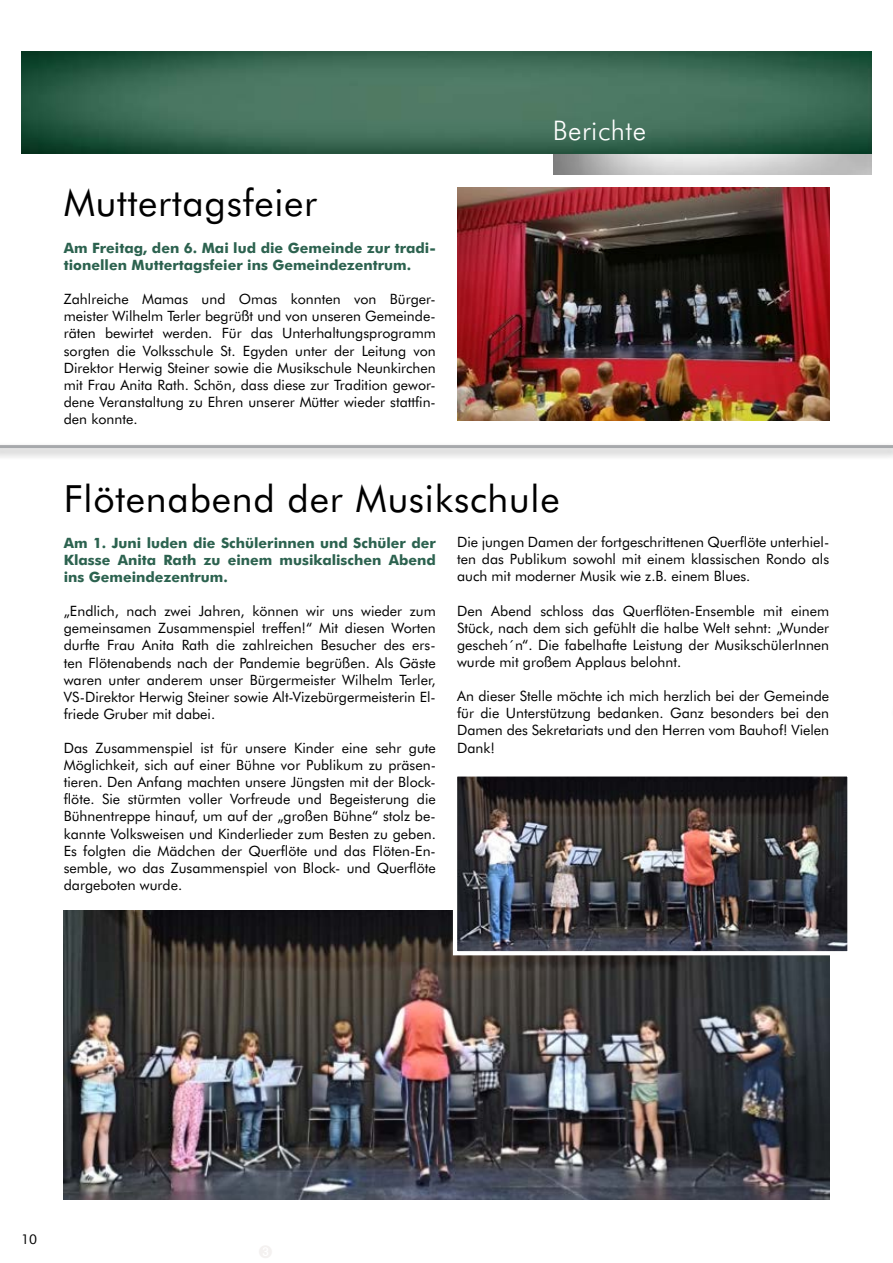
<style>
.page{position:relative;width:893px;height:1263px;background:#fff}
.page>*{position:absolute;margin:0;border:0;box-sizing:border-box;transform-origin:0 0}
.t1{font:37.5px "Futura BT";letter-spacing:.02em;color:#000}
.t2{font:300 27px "Futura BT";letter-spacing:.02em;color:#fff}
.t3{font:14.25px/17.1px "Futura BT";color:#000;text-align:justify}
.t4{font:700 14.25px/17.1px "Futura BT";color:#2c624f}
.t5{font:13.5px "Futura BT";color:#000}
</style>
<div class="page">
<img style="left:553px;top:153px;width:319px;height:21px">
<img style="left:21px;top:51px;width:851px;height:102px">
<div style="left:0;top:441px;width:893px;height:20px;background:#000;opacity:.4"></div>
<hr style="left:0;top:445px;width:893px;height:3px;background:#a7a9ac">
<img style="left:457px;top:187px;width:372px;height:234px">
<img style="left:64px;top:910px;width:765px;height:289px">
<img style="left:458px;top:777px;width:389px;height:173px">
<div style="left:453px;top:772px;width:399px;height:183px;border:4px solid #fff"></div>
<h1 class="t1" style="left:64px;top:180px;width:255px">Muttertagsfeier</h1>
<p class="t4" style="left:64px;top:239px;width:374px">Am Freitag, den 6. Mai lud die Gemeinde zur tradi&shy;tionellen Muttertagsfeier ins Gemeindezentrum.</p>
<p class="t3" style="left:64px;top:291px;width:374px">Zahlreiche Mamas und Omas konnten von Bürger&shy;meister Wilhelm Terler begrüßt und von unseren Gemeinde&shy;räten bewirtet werden. Für das Unterhaltungsprogramm sorgten die Volksschule St. Egyden unter der Leitung von Direktor Herwig Steiner sowie die Musikschule Neunkirchen mit Frau Anita Rath. Schön, dass diese zur Tradition gewor&shy;dene Veranstaltung zu Ehren unserer Mütter wieder stattfin&shy;den konnte.</p>
<h2 class="t2" style="left:553px;top:114px;width:95px">Berichte</h2>
<h1 class="t1" style="left:64px;top:476px;width:497px">Flötenabend der Musikschule</h1>
<p class="t4" style="left:64px;top:534px;width:374px;text-align:justify">Am 1. Juni luden die Schülerinnen und Schüler der Klasse Anita Rath zu einem musikalischen Abend ins Gemeindezentrum.</p>
<p class="t3" style="left:64px;top:602px;width:374px">„Endlich, nach zwei Jahren, können wir uns wieder zum gemeinsamen Zusammenspiel treffen!“ Mit diesen Worten durfte Frau Anita Rath die zahlreichen Besucher des ers&shy;ten Flötenabends nach der Pandemie begrüßen. Als Gäste waren unter anderem unser Bürgermeister Wilhelm Terler, VS-Direktor Herwig Steiner sowie Alt-Vizebürgermeisterin El&shy;friede Gruber mit dabei.</p>
<p class="t3" style="left:64px;top:739px;width:374px">Das Zusammenspiel ist für unsere Kinder eine sehr gute Möglichkeit, sich auf einer Bühne vor Publikum zu präsen&shy;tieren. Den Anfang machten unsere Jüngsten mit der Block&shy;flöte. Sie stürmten voller Vorfreude und Begeisterung die Bühnentreppe hinauf, um auf der „großen Bühne“ stolz be&shy;kannte Volksweisen und Kinderlieder zum Besten zu geben.<br>Es folgten die Mädchen der Querflöte und das Flöten-En&shy;semble, wo das Zusammenspiel von Block- und Querflöte dargeboten wurde.</p>
<p class="t3" style="left:457px;top:533px;width:374px">Die jungen Damen der fortgeschrittenen Querflöte unterhiel&shy;ten das Publikum sowohl mit einem klassischen Rondo als auch mit moderner Musik wie z.B. einem Blues.</p>
<p class="t3" style="left:457px;top:602px;width:374px">Den Abend schloss das Querflöten-Ensemble mit einem Stück, nach dem sich gefühlt die halbe Welt sehnt: „Wunder gescheh´n“. Die fabelhafte Leistung der MusikschülerInnen wurde mit großem Applaus belohnt.</p>
<p class="t3" style="left:457px;top:687px;width:374px">An dieser Stelle möchte ich mich herzlich bei der Gemeinde für die Unterstützung bedanken. Ganz besonders bei den Damen des Sekretariats und den Herren vom Bauhof! Vielen Dank!</p>
<p class="t5" style="left:21px;top:1230px;width:17px">10</p>
</div>
